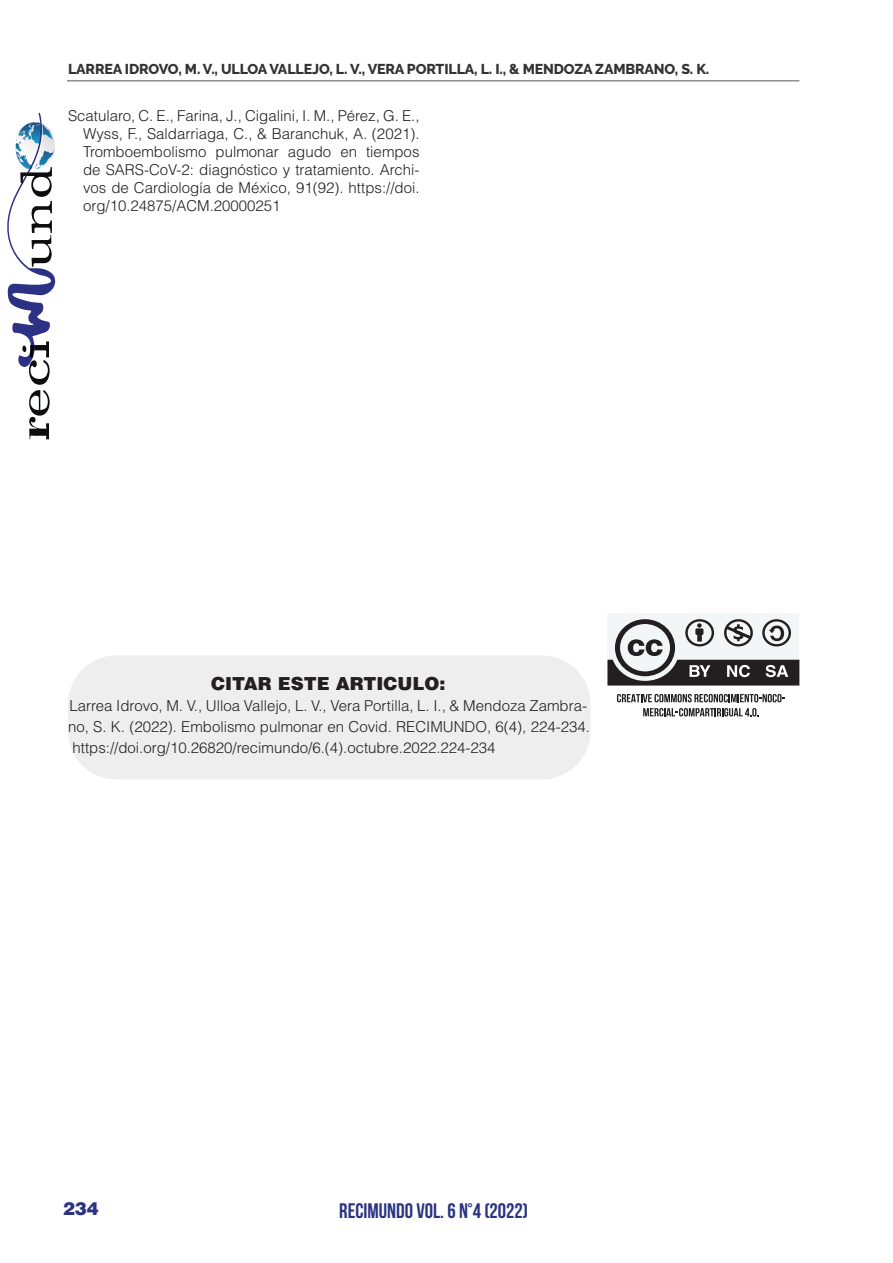
<style>
.page{position:relative;width:893px;height:1263px;background:#fff}
.page>*{position:absolute;margin:0;border:0;box-sizing:border-box;transform-origin:0 0}
.t1{font:700 21px "Bebas Neue";color:#2b3481}
.t2{font:900 18px "Helvetica LT Std";color:#231f20}
.t3{font:900 18px "Helvetica LT Std";color:#2b3481}
.t4{font:300 15px/18px "Helvetica LT Std";color:#231f20;text-align:justify}
.t5{font:800 14.25px "Raleway";letter-spacing:-.01em;color:#333}
</style>
<div class="page">
<hr style="left:67px;top:80px;width:732px;height:1px;background:#545557">
<svg style="left:7px;top:113px;width:48px;height:326px"></svg>
<svg style="left:617px;top:694px;width:168px;height:8px"></svg>
<svg style="left:643px;top:708px;width:116px;height:8px"></svg>
<div style="left:607px;top:612px;width:192px;height:73px;background:#f3f6f7"></div>
<svg style="left:607px;top:619px;width:192px;height:66px"></svg>
<div style="left:68px;top:655px;width:522px;height:124px;background:#edeeed;border-radius:49px"></div>
<p class="t5" style="left:68px;top:61px;width:643px">LARREA IDROVO, M. V., ULLOA VALLEJO, L. V., VERA PORTILLA, L. I., &amp; MENDOZA ZAMBRANO, S. K.</p>
<p class="t4" style="left:83px;top:107px;width:338px;text-indent:-15px">Scatularo, C. E., Farina, J., Cigalini, I. M., Pérez, G. E., Wyss, F., Saldarriaga, C., &amp; Baranchuk, A. (2021).<br>Tromboembolismo pulmonar agudo en tiempos de SARS-CoV-2: diagnóstico y tratamiento. Archi&shy;vos de Cardiología de México, 91(92). https://doi. org/10.24875/ACM.20000251</p>
<p class="t2" style="left:211px;top:672px;width:236px">CITAR ESTE ARTICULO:</p>
<p class="t4" style="left:70px;top:696px;width:519px">Larrea Idrovo, M. V., Ulloa Vallejo, L. V., Vera Portilla, L. I., &amp; Mendoza Zambra-</p>
<p class="t4" style="left:68px;top:717px;width:523px">no, S. K. (2022). Embolismo pulmonar en Covid. RECIMUNDO, 6(4), 224-234.</p>
<p class="t4" style="left:73px;top:738px;width:424px">https://doi.org/10.26820/recimundo/6.(4).octubre.2022.224-234</p>
<p class="t3" style="left:63px;top:1197px;width:38px">234</p>
<h1 class="t1" style="left:339px;top:1199px;width:190px">RECIMUNDO VOL. 6 N°4 (2022)</h1>
</div>
